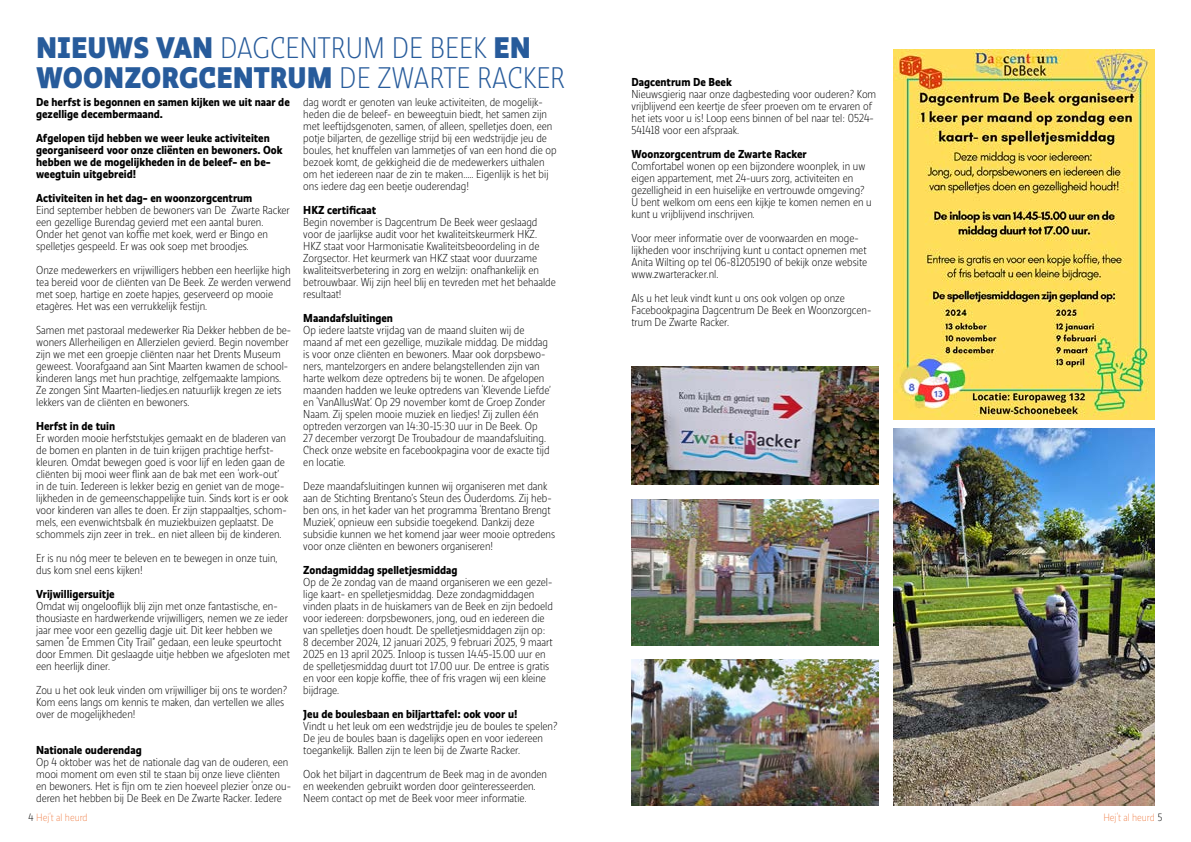
<style>
.page{position:relative;width:1191px;height:842px;background:#fff}
.page>*{position:absolute;margin:0;border:0;box-sizing:border-box;transform-origin:0 0}
.t1{font:300 31px/30px "Ratio Display";color:#275b9b}
.t2{font:300 12px/12px "Ratio Display";color:#000}
.t3{font:700 12px/12px "Ratio Display";color:#000}
.t4{font:300 11px "Ratio Display";letter-spacing:-.005em;color:#f18956}
.s1{font-weight:800}
.s2{color:#000}
</style>
<div class="page">
<img style="left:893px;top:49px;width:262px;height:370px">
<img style="left:631px;top:367px;width:247px;height:118px">
<img style="left:631px;top:499px;width:247px;height:146px">
<img style="left:893px;top:428px;width:261px;height:378px">
<img style="left:631px;top:660px;width:247px;height:146px">
<h1 class="t1" style="left:36px;top:34px;width:530px"><span class="s1">NIEUWS VAN</span> DAGCENTRUM DE BEEK <span class="s1">EN<br>WOONZORGCENTRUM</span> DE ZWARTE RACKER</h1>
<p class="t3" style="left:36px;top:96px;width:255px">De herfst is begonnen en samen kijken we uit naar de gezellige decembermaand.</p>
<p class="t3" style="left:36px;top:132px;width:248px">Afgelopen tijd hebben we weer leuke activiteiten georganiseerd voor onze cliënten en bewoners. Ook hebben we de mogelijkheden in de beleef- en be&shy;weegtuin uitgebreid!</p>
<p class="t3" style="left:36px;top:192px;width:218px">Activiteiten in het dag- en woonzorgcentrum</p>
<p class="t2" style="left:36px;top:204px;width:255px">Eind september hebben de bewoners van De Zwarte Racker een gezellige Burendag gevierd met een aantal buren.<br>Onder het genot van koffie met koek, werd er Bingo en spelletjes gespeeld. Er was ook soep met broodjes.</p>
<p class="t2" style="left:36px;top:264px;width:256px">Onze medewerkers en vrijwilligers hebben een heerlijke high tea bereid voor de cliënten van De Beek. Ze werden verwend met soep, hartige en zoete hapjes, geserveerd op mooie etagères. Het was een verrukkelijk festijn.</p>
<p class="t2" style="left:36px;top:324px;width:257px">Samen met pastoraal medewerker Ria Dekker hebben de be&shy;woners Allerheiligen en Allerzielen gevierd. Begin november zijn we met een groepje cliënten naar het Drents Museum geweest. Voorafgaand aan Sint Maarten kwamen de school&shy;kinderen langs met hun prachtige, zelfgemaakte lampions.<br>Ze zongen Sint Maarten-liedjes.en natuurlijk kregen ze iets lekkers van de cliënten en bewoners.</p>
<p class="t3" style="left:36px;top:420px;width:80px">Herfst in de tuin</p>
<p class="t2" style="left:36px;top:432px;width:254px">Er worden mooie herfststukjes gemaakt en de bladeren van de bomen en planten in de tuin krijgen prachtige herfst&shy;kleuren. Omdat bewegen goed is voor lijf en leden gaan de cliënten bij mooi weer flink aan de bak met een ‘work-out’ in de tuin. Iedereen is lekker bezig en geniet van de moge&shy;lijkheden in de gemeenschappelijke tuin. Sinds kort is er ook voor kinderen van alles te doen. Er zijn stappaaltjes, schom&shy;mels, een evenwichtsbalk én muziekbuizen geplaatst. De schommels zijn zeer in trek… en niet alleen bij de kinderen.</p>
<p class="t2" style="left:36px;top:552px;width:243px">Er is nu nóg meer te beleven en te bewegen in onze tuin, dus kom snel eens kijken!</p>
<p class="t3" style="left:36px;top:588px;width:80px">Vrijwilligersuitje</p>
<p class="t2" style="left:36px;top:600px;width:255px">Omdat wij ongelooflijk blij zijn met onze fantastische, en&shy;thousiaste en hardwerkende vrijwilligers, nemen we ze ieder jaar mee voor een gezellig dagje uit. Dit keer hebben we samen “de Emmen City Trail” gedaan, een leuke speurtocht door Emmen. Dit geslaagde uitje hebben we afgesloten met een heerlijk diner.</p>
<p class="t2" style="left:36px;top:684px;width:253px">Zou u het ook leuk vinden om vrijwilliger bij ons te worden?<br>Kom eens langs om kennis te maken, dan vertellen we alles over de mogelijkheden!</p>
<p class="t3" style="left:36px;top:744px;width:107px">Nationale ouderendag</p>
<p class="t2" style="left:36px;top:756px;width:256px">Op 4 oktober was het de nationale dag van de ouderen, een mooi moment om even stil te staan bij onze lieve cliënten en bewoners. Het is fijn om te zien hoeveel plezier ‘onze ou&shy;deren het hebben bij De Beek en De Zwarte Racker. Iedere</p>
<p class="t2" style="left:303px;top:96px;width:255px">dag wordt er genoten van leuke activiteiten, de mogelijk&shy;heden die de beleef- en beweegtuin biedt, het samen zijn met leeftijdsgenoten, samen, of alleen, spelletjes doen, een potje biljarten, de gezellige strijd bij een wedstrijdje jeu de boules, het knuffelen van lammetjes of van een hond die op bezoek komt, de gekkigheid die de medewerkers uithalen om het iedereen naar de zin te maken..... Eigenlijk is het bij ons iedere dag een beetje ouderendag!</p>
<p class="t3" style="left:303px;top:204px;width:74px">HKZ certificaat</p>
<p class="t2" style="left:303px;top:216px;width:254px">Begin november is Dagcentrum De Beek weer geslaagd voor de jaarlijkse audit voor het kwaliteitskeurmerk HKZ.<br>HKZ staat voor Harmonisatie Kwaliteitsbeoordeling in de Zorgsector. Het keurmerk van HKZ staat voor duurzame kwaliteitsverbetering in zorg en welzijn: onafhankelijk en betrouwbaar. Wij zijn heel blij en tevreden met het behaalde resultaat!</p>
<p class="t3" style="left:303px;top:312px;width:91px">Maandafsluitingen</p>
<p class="t2" style="left:303px;top:324px;width:249px">Op iedere laatste vrijdag van de maand sluiten wij de maand af met een gezellige, muzikale middag. De middag is voor onze cliënten en bewoners. Maar ook dorpsbewo&shy;ners, mantelzorgers en andere belangstellenden zijn van harte welkom deze optredens bij te wonen. De afgelopen maanden hadden we leuke optredens van ‘Klevende Liefde’ en ‘VanAllusWat’. Op 29 november komt de Groep Zonder Naam. Zij spelen mooie muziek en liedjes! Zij zullen één optreden verzorgen van 14:30-15:30 uur in De Beek. Op<br>27 december verzorgt De Troubadour de maandafsluiting.<br>Check onze website en facebookpagina voor de exacte tijd en locatie.</p>
<p class="t2" style="left:303px;top:480px;width:253px">Deze maandafsluitingen kunnen wij organiseren met dank aan de Stichting Brentano’s Steun des Ouderdoms. Zij heb&shy;ben ons, in het kader van het programma ‘Brentano Brengt Muziek’, opnieuw een subsidie toegekend. Dankzij deze subsidie kunnen we het komend jaar weer mooie optredens voor onze cliënten en bewoners organiseren!</p>
<p class="t3" style="left:303px;top:564px;width:156px">Zondagmiddag spelletjesmiddag</p>
<p class="t2" style="left:303px;top:576px;width:251px">Op de 2e zondag van de maand organiseren we een gezel&shy;lige kaart- en spelletjesmiddag. Deze zondagmiddagen vinden plaats in de huiskamers van de Beek en zijn bedoeld voor iedereen: dorpsbewoners, jong, oud en iedereen die van spelletjes doen houdt. De spelletjesmiddagen zijn op:<br>8 december 2024, 12 januari 2025, 9 februari 2025, 9 maart 2025 en 13 april 2025. Inloop is tussen 14.45-15.00 uur en de spelletjesmiddag duurt tot 17.00 uur. De entree is gratis en voor een kopje koffie, thee of fris vragen wij een kleine bijdrage.</p>
<p class="t3" style="left:303px;top:708px;width:216px">Jeu de boulesbaan en biljarttafel: ook voor u!</p>
<p class="t2" style="left:303px;top:720px;width:256px">Vindt u het leuk om een wedstrijdje jeu de boules te spelen?<br>De jeu de boules baan is dagelijks open en voor iedereen toegankelijk. Ballen zijn te leen bij de Zwarte Racker.</p>
<p class="t2" style="left:303px;top:768px;width:245px">Ook het biljart in dagcentrum de Beek mag in de avonden en weekenden gebruikt worden door geïnteresseerden.<br>Neem contact op met de Beek voor meer informatie.</p>
<p class="t3" style="left:631px;top:75px;width:102px">Dagcentrum De Beek</p>
<p class="t2" style="left:631px;top:88px;width:246px">Nieuwsgierig naar onze dagbesteding voor ouderen? Kom vrijblijvend een keertje de sfeer proeven om te ervaren of het iets voor u is! Loop eens binnen of bel naar tel: 0524- 541418 voor een afspraak.</p>
<p class="t3" style="left:631px;top:147px;width:177px">Woonzorgcentrum de Zwarte Racker</p>
<p class="t2" style="left:631px;top:160px;width:242px">Comfortabel wonen op een bijzondere woonplek, in uw eigen appartement, met 24-uurs zorg, activiteiten en gezelligheid in een huiselijke en vertrouwde omgeving?<br>U bent welkom om eens een kijkje te komen nemen en u kunt u vrijblijvend inschrijven.</p>
<p class="t2" style="left:631px;top:232px;width:237px">Voor meer informatie over de voorwaarden en moge&shy;lijkheden voor inschrijving kunt u contact opnemen met Anita Wilting op tel 06-81205190 of bekijk onze website www.zwarteracker.nl.</p>
<p class="t2" style="left:631px;top:292px;width:241px">Als u het leuk vindt kunt u ons ook volgen op onze<br>Facebookpagina Dagcentrum De Beek en Woonzorgcen&shy;trum De Zwarte Racker.</p>
<p class="t4" style="left:28px;top:811px;width:61px"><span class="s2">4</span> Hej‘t al heurd</p>
<p class="t4" style="left:1103px;top:811px;width:60px">Hej‘t al heurd <span class="s2">5</span></p>
</div>
